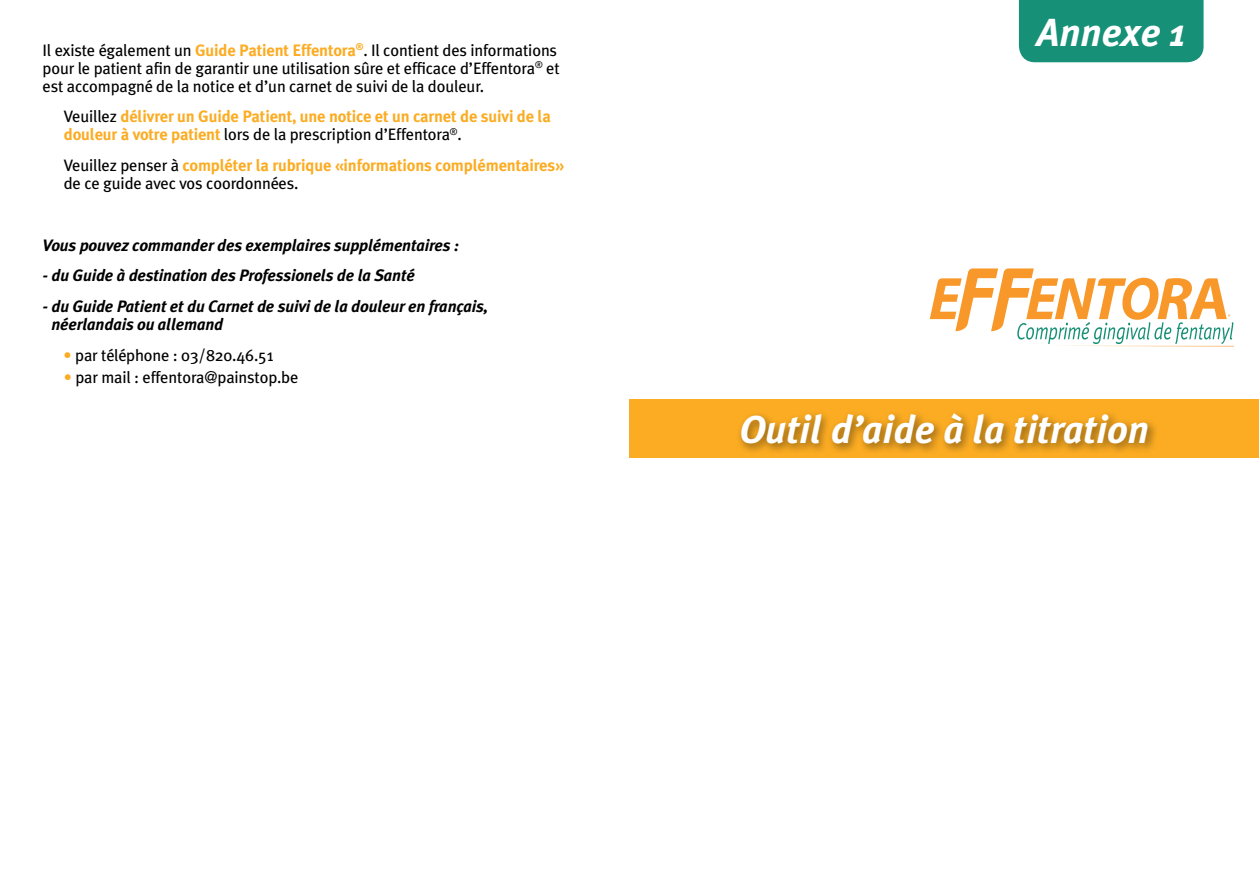
<style>
.page{position:relative;width:1259px;height:893px;background:#fff}
.page>*{position:absolute;margin:0;border:0;box-sizing:border-box;transform-origin:0 0}
.t1{font:italic 700 39px "Meta Plus";color:#fff}
.t2{font:16.5px/18px "Meta Plus";letter-spacing:-.01em;color:#000}
.t3{font:700 16.5px/18px "Meta Plus";letter-spacing:-.01em;color:#fbac23}
.t4{font:italic 700 16.5px/18px "Meta Plus";letter-spacing:-.01em;color:#000}
.s1{font-weight:700;color:#fbac23}
.s2{font-weight:400;color:#000}
.s3{color:#fbac23}
</style>
<div class="page">
<div style="left:629px;top:399px;width:630px;height:58px;background:#fbac23"></div>
<svg style="left:929px;top:268px;width:305px;height:79px"></svg>
<div style="left:737px;top:409px;width:421px;height:46px;background:#000;opacity:.45"></div>
<div style="left:1018px;top:0;width:186px;height:63px;background:#169077"></div>
<p class="t2" style="left:43px;top:41px;width:518px">Il existe également un <span class="s1">Guide Patient Effentora</span><sup>®</sup>. Il contient des informations pour le patient afin de garantir une utilisation sûre et efficace d’Effentora<sup>®</sup> et est accompagné de la notice et d’un carnet de suivi de la douleur.</p>
<p class="t3" style="left:64px;top:107px;width:489px"><span class="s2">Veuillez</span> délivrer un Guide Patient, une notice et un carnet de suivi de la douleur à votre patient <span class="s2">lors de la prescription d’Effentora</span><sup>®</sup><span class="s2">.</span></p>
<p class="t3" style="left:64px;top:156px;width:502px"><span class="s2">Veuillez penser à</span> compléter la rubrique «informations complémentaires» <span class="s2">de ce guide avec vos coordonnées.</span></p>
<p class="t4" style="left:43px;top:236px;width:418px">Vous pouvez commander des exemplaires supplémentaires :</p>
<p class="t4" style="left:43px;top:266px;width:374px">- du Guide à destination des Professionels de la Santé</p>
<p class="t4" style="left:51px;top:297px;width:438px;text-indent:-9px">- du Guide Patient et du carnet de suivi de la douleur en français, néerlandais ou allemand</p>
<p class="t2" style="left:64px;top:346px;width:211px"><span class="s3">•</span> par téléphone : 03/820.46.51</p>
<p class="t2" style="left:64px;top:368px;width:236px"><span class="s3">•</span> par mail : effentora@painstop.be</p>
<h1 class="t1" style="left:1037px;top:10px;width:150px">Annexe 1</h1>
<h1 class="t1" style="left:739px;top:407px;width:411px">Outil d’aide à la titration</h1>
</div>
